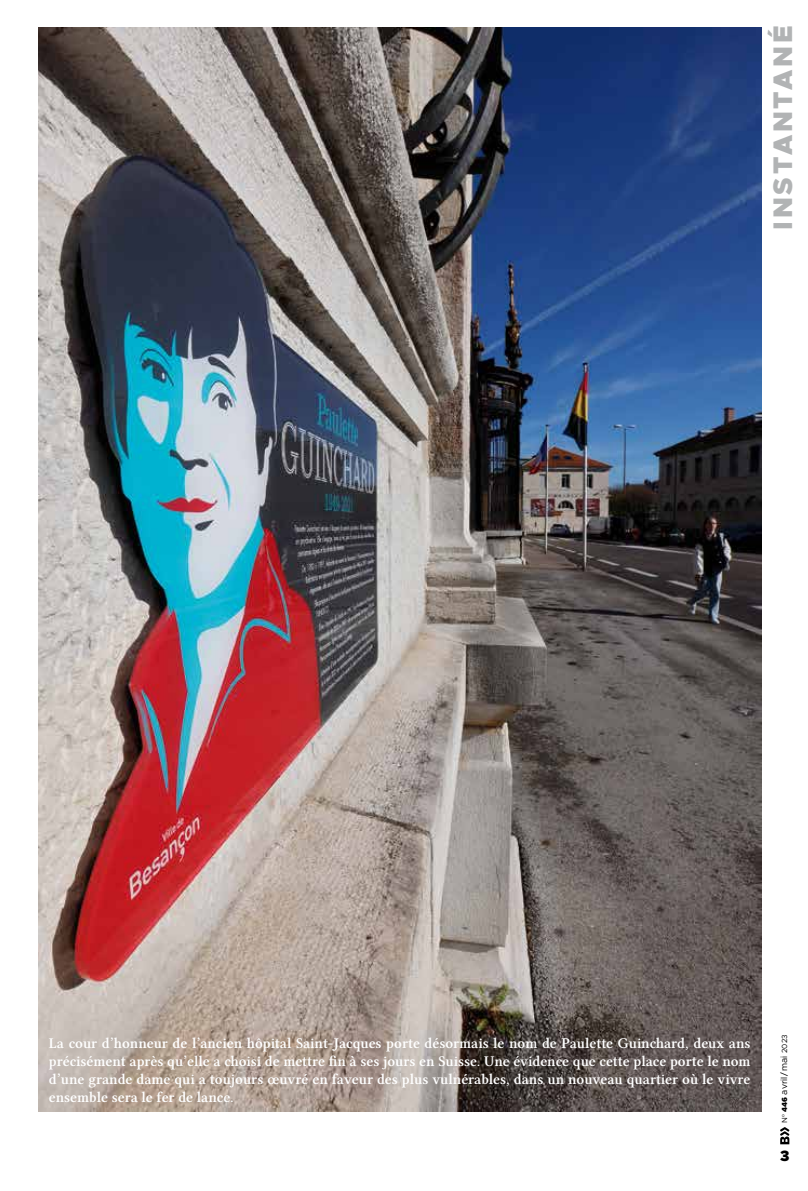
<style>
.page{position:relative;width:808px;height:1191px;background:#fff}
.page>*{position:absolute;margin:0;border:0;box-sizing:border-box;transform-origin:0 0}
.t1{font:900 27px "Metropolis";letter-spacing:.1em;color:#b1b3b4}
.t2{font:15px/18px "Lin Libertine OZ";color:#fff;text-align:justify}
.t3{font:900 15px "Metropolis";color:#000}
.t4{font:9px "Metropolis";color:#000}
.s1{font-size:7.5px}
.s2{font-weight:900;font-size:7.5px}
</style>
<div class="page">
<svg style="left:780px;top:1127px;width:9px;height:17px"></svg>
<img style="left:38px;top:27px;width:723px;height:1084px">
<h1 class="t1" style="left:765px;top:229px;width:205px;rotate:-90deg">INSTANTANÉ</h1>
<p class="t2" style="left:49px;top:1034px;width:703px">La cour d’honneur de l’ancien hôpital Saint-Jacques porte désormais le nom de Paulette Guinchard, deux ans précisément après qu’elle a choisi de mettre fin à ses jours en Suisse. Une évidence que cette place porte le nom d’une grande dame qui a toujours œuvré en faveur des plus vulnérables, dans un nouveau quartier où le vivre ensemble sera le fer de lance.</p>
<p class="t4" style="left:778px;top:1122px;width:90px;rotate:-90deg"><span class="s1">N</span><sup>o</sup> <span class="s2">446</span> avril /mai <span class="s1">2023</span></p>
<p class="t3" style="left:780px;top:1145px;width:11px">3</p>
</div>
